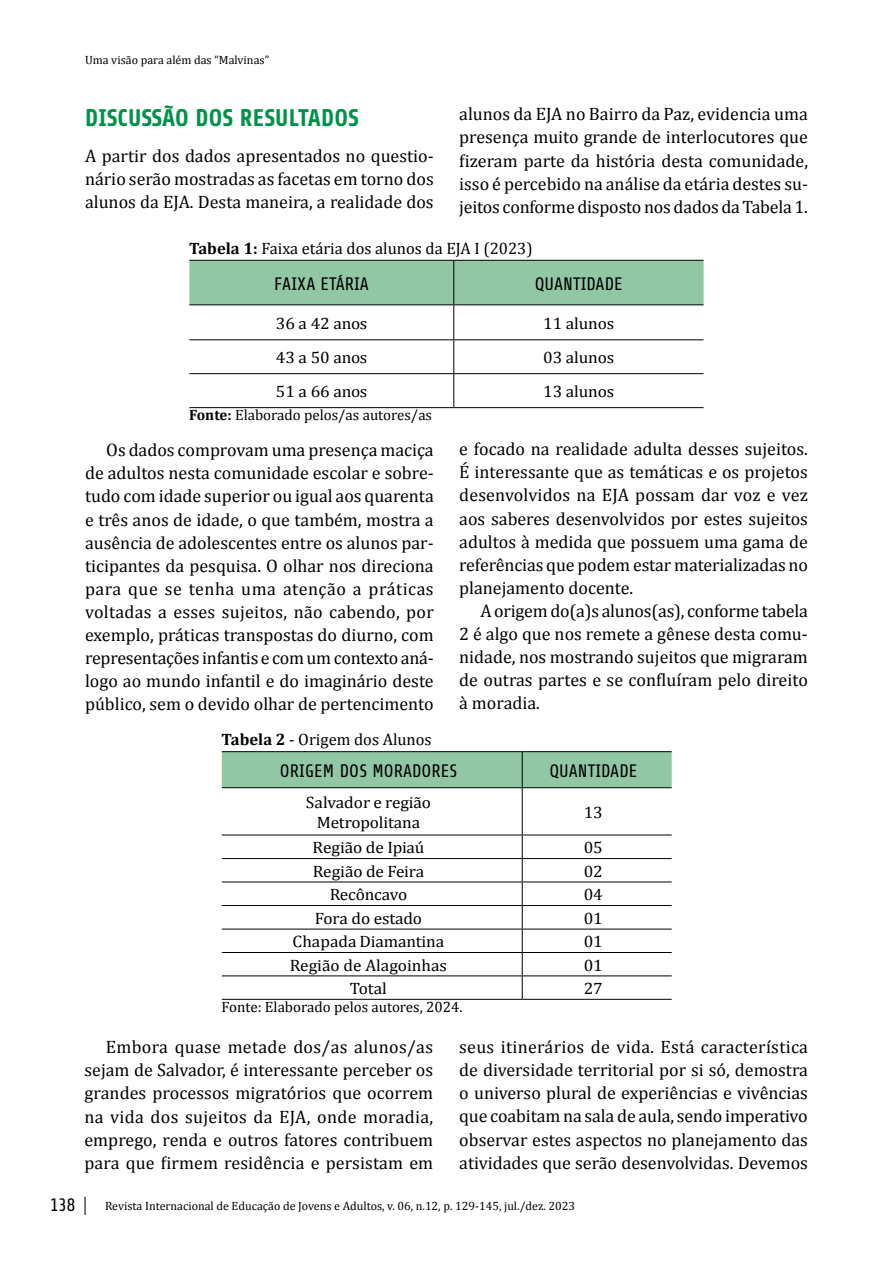
<style>
.page{position:relative;width:893px;height:1276px;background:#fff}
.page>*{position:absolute;margin:0;border:0;box-sizing:border-box;transform-origin:0 0}
.t1{font:24px "Share Bold OSF";letter-spacing:.01em;color:#009348}
.t2{font:18px/23.1px "Cambria";color:#000;text-align:justify}
.t3{font:18px "Share";color:#000}
.t4{font:16.5px/19.8px "Cambria";letter-spacing:-.01em;color:#000;text-align:center;scale:1.05 1}
.t5{font:16.5px "Cambria";letter-spacing:-.01em;color:#000}
.t6{font:15px "Cambria";color:#000}
.t7{font:12px "Cambria";color:#000}
.s1{font-weight:700}
</style>
<div class="page">
<svg style="left:85px;top:1196px;width:1px;height:19px"></svg>
<div style="left:189px;top:261px;width:515px;height:43px;background:#92c7a5"></div>
<hr style="left:189px;top:260px;width:265px;height:1px;background:#000">
<hr style="left:454px;top:260px;width:250px;height:1px;background:#000">
<hr style="left:189px;top:304px;width:265px;height:1px;background:#000">
<hr style="left:454px;top:304px;width:250px;height:1px;background:#000">
<hr style="left:189px;top:339px;width:265px;height:1px;background:#000">
<hr style="left:454px;top:339px;width:250px;height:1px;background:#000">
<hr style="left:189px;top:373px;width:265px;height:1px;background:#000">
<hr style="left:454px;top:373px;width:250px;height:1px;background:#000">
<hr style="left:189px;top:407px;width:265px;height:1px;background:#000">
<hr style="left:454px;top:407px;width:250px;height:1px;background:#000">
<hr style="left:453px;top:261px;width:1px;height:43px;background:#000">
<hr style="left:453px;top:305px;width:1px;height:34px;background:#000">
<hr style="left:453px;top:340px;width:1px;height:33px;background:#000">
<hr style="left:453px;top:374px;width:1px;height:33px;background:#000">
<div style="left:222px;top:752px;width:450px;height:35px;background:#92c7a5"></div>
<hr style="left:222px;top:751px;width:300px;height:1px;background:#000">
<hr style="left:522px;top:751px;width:150px;height:1px;background:#000">
<hr style="left:222px;top:787px;width:300px;height:1px;background:#000">
<hr style="left:522px;top:787px;width:150px;height:1px;background:#000">
<hr style="left:222px;top:834px;width:300px;height:1px;background:#000">
<hr style="left:522px;top:834px;width:150px;height:1px;background:#000">
<hr style="left:222px;top:858px;width:300px;height:1px;background:#000">
<hr style="left:522px;top:858px;width:150px;height:1px;background:#000">
<hr style="left:222px;top:881px;width:300px;height:1px;background:#000">
<hr style="left:522px;top:881px;width:150px;height:1px;background:#000">
<hr style="left:222px;top:905px;width:300px;height:1px;background:#000">
<hr style="left:522px;top:905px;width:150px;height:1px;background:#000">
<hr style="left:222px;top:928px;width:300px;height:1px;background:#000">
<hr style="left:522px;top:928px;width:150px;height:1px;background:#000">
<hr style="left:222px;top:952px;width:300px;height:1px;background:#000">
<hr style="left:522px;top:952px;width:150px;height:1px;background:#000">
<hr style="left:222px;top:975px;width:300px;height:1px;background:#000">
<hr style="left:522px;top:975px;width:150px;height:1px;background:#000">
<hr style="left:222px;top:999px;width:300px;height:1px;background:#000">
<hr style="left:522px;top:999px;width:150px;height:1px;background:#000">
<hr style="left:522px;top:752px;width:1px;height:35px;background:#000">
<hr style="left:522px;top:788px;width:1px;height:46px;background:#000">
<svg style="left:522px;top:835px;width:1px;height:164px"></svg>
<p class="t7" style="left:85px;top:53px;width:186px">Uma visão para além das “Malvinas”</p>
<h1 class="t1" style="left:85px;top:104px;width:275px">DISCUSSÃO DOS RESULTADOS</h1>
<p class="t2" style="left:85px;top:144px;width:350px">A partir dos dados apresentados no questio&shy;nário serão mostradas as facetas em torno dos alunos da EJA. Desta maneira, a realidade dos</p>
<p class="t2" style="left:459px;top:103px;width:350px">alunos da EJA no Bairro da Paz, evidencia uma presença muito grande de interlocutores que fizeram parte da história desta comunidade, isso é percebido na análise da etária destes su&shy;jeitos conforme disposto nos dados da Tabela 1.</p>
<p class="t5" style="left:189px;top:238px;width:345px"><span class="s1">Tabela 1:</span> Faixa etária dos alunos da EJA I (2023)</p>
<p class="t3" style="left:274px;top:274px;width:96px">FAIXA ETÁRIA</p>
<p class="t3" style="left:535px;top:274px;width:89px">QUANTIDADE</p>
<p class="t4" style="left:276px;top:313px;width:89px">36 a 42 anos</p>
<p class="t4" style="left:543px;top:313px;width:69px">11 alunos</p>
<p class="t4" style="left:276px;top:347px;width:89px">43 a 50 anos</p>
<p class="t4" style="left:543px;top:347px;width:69px">03 alunos</p>
<p class="t4" style="left:276px;top:381px;width:89px">51 a 66 anos</p>
<p class="t4" style="left:543px;top:381px;width:69px">13 alunos</p>
<p class="t6" style="left:189px;top:406px;width:244px"><span class="s1">Fonte:</span> Elaborado pelos/as autores/as</p>
<p class="t2" style="left:85px;top:438px;width:350px;text-indent:21px">Os dados comprovam uma presença maciça de adultos nesta comunidade escolar e sobre&shy;tudo com idade superior ou igual aos quarenta e três anos de idade, o que também, mostra a ausência de adolescentes entre os alunos par&shy;ticipantes da pesquisa. O olhar nos direciona para que se tenha uma atenção a práticas voltadas a esses sujeitos, não cabendo, por exemplo, práticas transpostas do diurno, com representações infantis e com um contexto aná&shy;logo ao mundo infantil e do imaginário deste público, sem o devido olhar de pertencimento</p>
<p class="t2" style="left:459px;top:437px;width:350px">e focado na realidade adulta desses sujeitos.<br>É interessante que as temáticas e os projetos desenvolvidos na EJA possam dar voz e vez aos saberes desenvolvidos por estes sujeitos adultos à medida que possuem uma gama de referências que podem estar materializadas no planejamento docente.</p>
<p class="t2" style="left:459px;top:599px;width:350px;text-indent:21px">A origem do(a)s alunos(as), conforme tabela 2 é algo que nos remete a gênese desta comu&shy;nidade, nos mostrando sujeitos que migraram de outras partes e se confluíram pelo direito à moradia.</p>
<p class="t5" style="left:222px;top:730px;width:211px"><span class="s1">Tabela 2</span> - Origem dos Alunos</p>
<p class="t3" style="left:280px;top:761px;width:179px">ORIGEM DOS MORADORES</p>
<p class="t3" style="left:549px;top:761px;width:89px">QUANTIDADE</p>
<p class="t4" style="left:306px;top:792px;width:121px">Salvador e região<br>Metropolitana</p>
<p class="t4" style="left:584px;top:802px;width:19px">13</p>
<p class="t4" style="left:313px;top:837px;width:108px">Região de Ipiaú</p>
<p class="t4" style="left:584px;top:837px;width:19px">05</p>
<p class="t4" style="left:313px;top:861px;width:108px">Região de Feira</p>
<p class="t4" style="left:584px;top:861px;width:19px">02</p>
<p class="t4" style="left:330px;top:884px;width:75px">Recôncavo</p>
<p class="t4" style="left:584px;top:884px;width:19px">04</p>
<p class="t4" style="left:315px;top:908px;width:104px">Fora do estado</p>
<p class="t4" style="left:584px;top:908px;width:19px">01</p>
<p class="t4" style="left:293px;top:931px;width:146px">Chapada Diamantina</p>
<p class="t4" style="left:584px;top:931px;width:19px">01</p>
<p class="t4" style="left:290px;top:955px;width:151px">Região de Alagoinhas</p>
<p class="t4" style="left:584px;top:955px;width:19px">01</p>
<p class="t4" style="left:350px;top:978px;width:37px">Total</p>
<p class="t4" style="left:584px;top:978px;width:19px">27</p>
<p class="t6" style="left:222px;top:997px;width:242px">Fonte: Elaborado pelos autores, 2024.</p>
<p class="t2" style="left:85px;top:1035px;width:350px;text-indent:21px">Embora quase metade dos/as alunos/as sejam de Salvador, é interessante perceber os grandes processos migratórios que ocorrem na vida dos sujeitos da EJA, onde moradia, emprego, renda e outros fatores contribuem para que firmem residência e persistam em</p>
<p class="t2" style="left:459px;top:1035px;width:350px">seus itinerários de vida. Está característica de diversidade territorial por si só, demostra o universo plural de experiências e vivências que coabitam na sala de aula, sendo imperativo observar estes aspectos no planejamento das atividades que serão desenvolvidas. Devemos</p>
<p class="t3" style="left:50px;top:1195px;width:27px">138</p>
<p class="t7" style="left:105px;top:1198px;width:472px">Revista Internacional de Educação de Jovens e Adultos, v. 06, n.12, p. 129-145, jul./dez. 2023</p>
</div>
